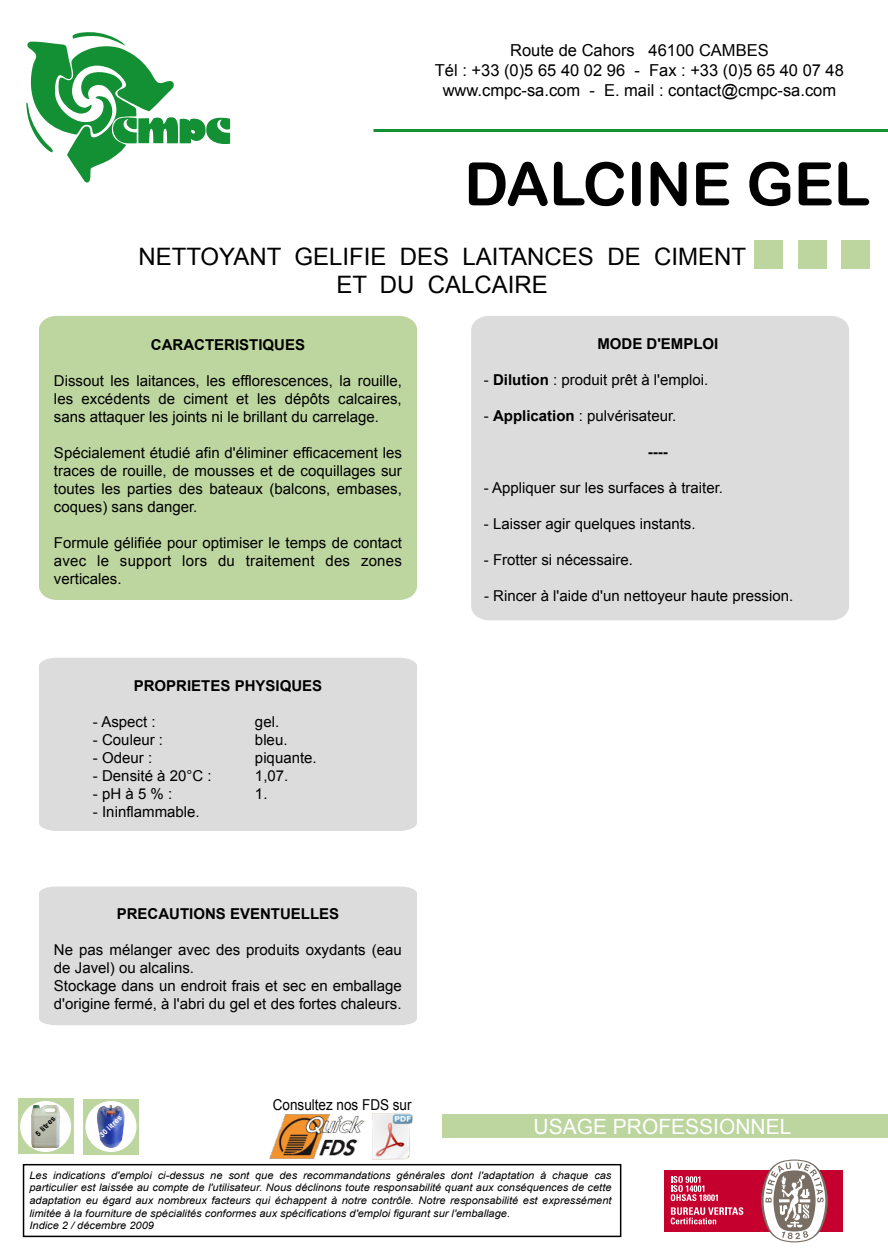
<style>
.page{position:relative;width:888px;height:1260px;background:#fff}
.page>*{position:absolute;margin:0;border:0;box-sizing:border-box;transform-origin:0 0}
.t1{font:60px "Arial Rounded MT Bold";color:#000}
.t2{font:24px/28.5px "Arial";color:#000;text-align:center}
.t3{font:21px "Arial";color:#fff}
.t4{font:16.5px/19.8px "Arial";color:#000;text-align:center}
.t5{font:15px/18px "Arial";color:#000;text-align:justify}
.t6{font:700 15px "Arial";color:#000}
.t7{font:15px "Arial";color:#000;scale:.9 1}
.t8{font:italic 10.5px/12.8px "Arial";color:#000;scale:1.06 1}
.t9{font:700 7.5px "Arial";color:#fff}
.t10{font:700 7.5px "Arial";color:#000}
.s1{font-weight:700}
</style>
<div class="page">
<hr style="left:374px;top:129px;width:514px;height:3px;background:#138f34">
<div style="left:471px;top:316px;width:378px;height:304px;background:#dcdcdc"></div>
<div style="left:442px;top:1114px;width:446px;height:24px;background:#bdd69f"></div>
<div style="left:23px;top:1164px;width:598px;height:73px;border:2px solid #000"></div>
<div style="left:842px;top:240px;width:28px;height:29px;background:#bdd69f"></div>
<div style="left:798px;top:240px;width:28px;height:29px;background:#bdd69f"></div>
<div style="left:754px;top:240px;width:29px;height:29px;background:#bdd69f"></div>
<div style="left:39px;top:316px;width:378px;height:284px;background:#bdd69f"></div>
<div style="left:39px;top:658px;width:378px;height:173px;background:#dcdcdc"></div>
<div style="left:39px;top:886px;width:378px;height:139px;background:#dcdcdc"></div>
<div style="left:83px;top:1099px;width:56px;height:55px;background:#bdd69f"></div>
<div style="left:85px;top:1101px;width:52px;height:51px;background:#fff;border-radius:50%"></div>
<img style="left:94px;top:1105px;width:34px;height:43px">
<div style="left:18px;top:1099px;width:55px;height:55px;background:#bdd69f"></div>
<div style="left:20px;top:1101px;width:51px;height:51px;background:#fff;border-radius:50%"></div>
<img style="left:29px;top:1105px;width:34px;height:43px">
<svg style="left:26px;top:32px;width:204px;height:151px"></svg>
<img style="left:269px;top:1115px;width:96px;height:44px">
<img style="left:373px;top:1114px;width:40px;height:45px">
<div style="left:664px;top:1170px;width:179px;height:62px;background:#c5002e"></div>
<svg style="left:671px;top:1176px;width:47px;height:25px"></svg>
<svg style="left:671px;top:1207px;width:72px;height:17px"></svg>
<svg style="left:761px;top:1160px;width:67px;height:82px"></svg>
<p class="t4" style="left:435px;top:41px;width:411px">Route de Cahors 46100 CAMBES<br>Tél : +33 (0)5 65 40 02 96 - Fax : +33 (0)5 65 40 07 48 www.cmpc-sa.com - E. mail : contact@cmpc-sa.com</p>
<h1 class="t1" style="left:464px;top:149px;width:408px">DALCINE GEL</h1>
<h2 class="t2" style="left:138px;top:242px;width:609px">NETTOYANT GELIFIE DES LAITANCES DE CIMENT<br>ET DU CALCAIRE</h2>
<p class="t6" style="left:151px;top:335px;width:156px">CARACTERISTIQUES</p>
<p class="t5" style="left:54px;top:372px;width:349px">Dissout les laitances, les efflorescences, la rouille, les excédents de ciment et les dépôts calcaires, sans attaquer les joints ni le brillant du carrelage.</p>
<p class="t5" style="left:54px;top:444px;width:349px">Spécialement étudié afin d'éliminer efficacement les traces de rouille, de mousses et de coquillages sur toutes les parties des bateaux (balcons, embases, coques) sans danger.</p>
<p class="t5" style="left:54px;top:534px;width:350px">Formule gélifiée pour optimiser le temps de contact avec le support lors du traitement des zones verticales.</p>
<p class="t6" style="left:134px;top:675px;width:190px">PROPRIETES PHYSIQUES</p>
<p class="t5" style="left:93px;top:713px;width:64px">- Aspect :</p>
<p class="t5" style="left:255px;top:713px;width:26px">gel.</p>
<p class="t5" style="left:93px;top:731px;width:72px">- Couleur :</p>
<p class="t5" style="left:255px;top:731px;width:34px">bleu.</p>
<p class="t5" style="left:93px;top:749px;width:61px">- Odeur :</p>
<p class="t5" style="left:255px;top:749px;width:63px">piquante.</p>
<p class="t5" style="left:93px;top:767px;width:120px">- Densité à 20°C :</p>
<p class="t5" style="left:255px;top:767px;width:35px">1,07.</p>
<p class="t5" style="left:93px;top:785px;width:81px">- pH à 5 % :</p>
<p class="t5" style="left:255px;top:785px;width:14px">1.</p>
<p class="t5" style="left:93px;top:803px;width:108px">- Ininflammable.</p>
<p class="t6" style="left:117px;top:904px;width:224px">PRECAUTIONS EVENTUELLES</p>
<p class="t5" style="left:54px;top:941px;width:349px;text-align:left">Ne pas mélanger avec des produits oxydants (eau de Javel) ou alcalins.<br>Stockage dans un endroit frais et sec en emballage d'origine fermé, à l'abri du gel et des fortes chaleurs.</p>
<p class="t10" style="left:33px;top:1132px;width:26px;rotate:-45deg">5 litres</p>
<p class="t9" style="left:97px;top:1133px;width:31px;rotate:-45deg">30 litres</p>
<p class="t7" style="left:273px;top:1095px;width:156px">Consultez nos FDS sur</p>
<p class="t6" style="left:597px;top:334px;width:123px">MODE D'EMPLOI</p>
<p class="t5" style="left:484px;top:371px;width:226px">- <span class="s1">Dilution</span> : produit prêt à l'emploi.</p>
<p class="t5" style="left:484px;top:407px;width:194px">- <span class="s1">Application</span> : pulvérisateur.</p>
<p class="t6" style="left:648px;top:442px;width:21px">----</p>
<p class="t5" style="left:484px;top:479px;width:241px">- Appliquer sur les surfaces à traiter.</p>
<p class="t5" style="left:484px;top:515px;width:213px">- Laisser agir quelques instants.</p>
<p class="t5" style="left:484px;top:551px;width:151px">- Frotter si nécessaire.</p>
<p class="t5" style="left:484px;top:587px;width:311px">- Rincer à l'aide d'un nettoyeur haute pression.</p>
<h3 class="t3" style="left:534px;top:1112px;width:259px">USAGE PROFESSIONNEL</h3>
<p class="t8" style="left:29px;top:1169px;width:551px">Les indications d'emploi ci-dessus ne sont que des recommandations générales dont l'adaptation à chaque cas particulier est laissée au compte de l'utilisateur. Nous déclinons toute responsabilité quant aux conséquences de cette adaptation eu égard aux nombreux facteurs qui échappent à notre contrôle. Notre responsabilité est expressément limitée à la fourniture de spécialités conformes aux spécifications d'emploi figurant sur l'emballage.<br>Indice 2 / décembre 2009</p>
</div>
